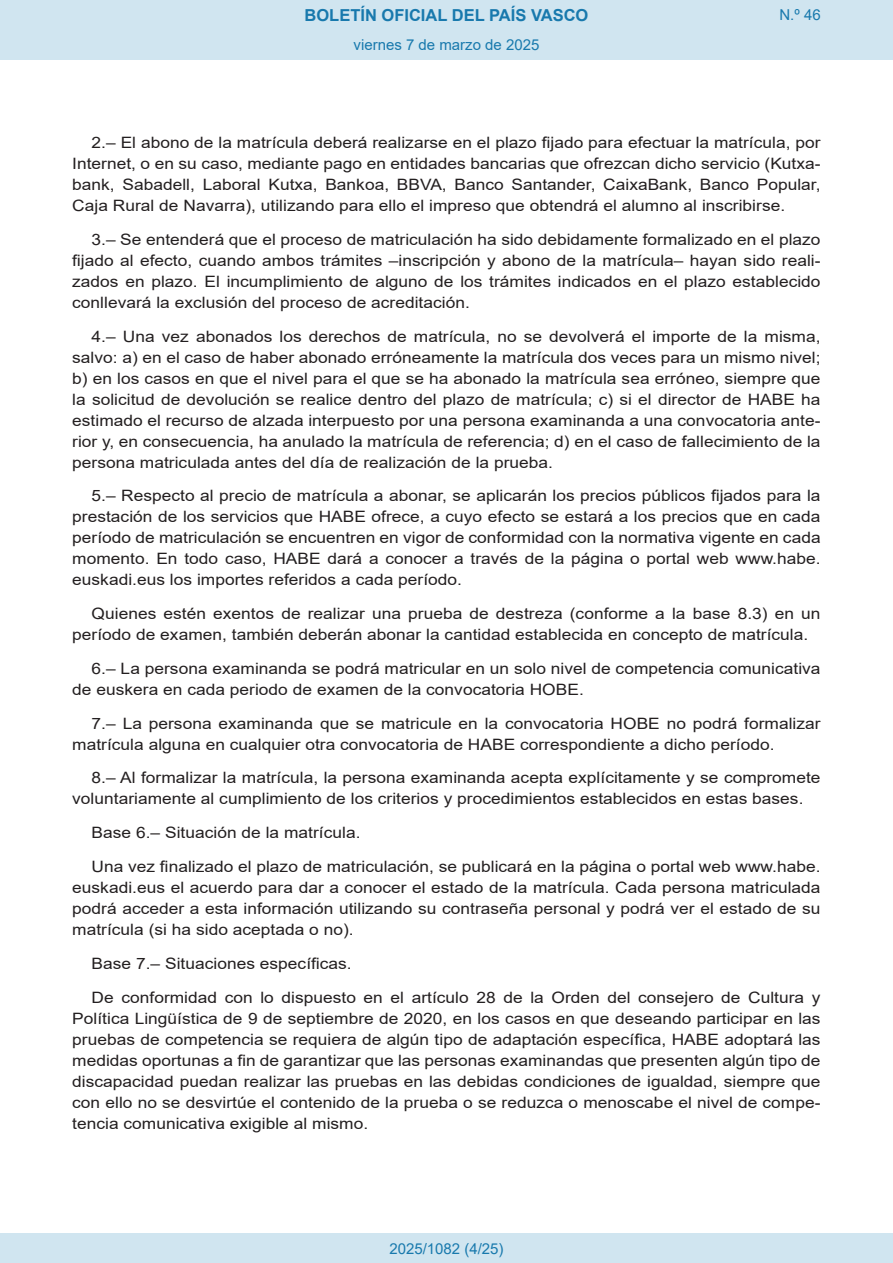
<style>
.page{position:relative;width:893px;height:1263px;background:#fff}
.page>*{position:absolute;margin:0;border:0;box-sizing:border-box;transform-origin:0 0}
.t1{font:700 16.5px "Arial";color:#1879ad}
.BOPVDetalle{font:15.6px/21px "Arial";color:#231f20;text-align:justify;scale:1.11 1}
.Paginacion_Centro{font:15px "Arial";color:#1879ad}
</style>
<div class="page">
<div style="left:0;top:0;width:893px;height:60px;background:#d0e5f0"></div>
<div style="left:0;top:1233px;width:893px;height:30px;background:#d0e5f0"></div>
<p class="t1" style="left:305px;top:3px;width:285px">BOLETÍN OFICIAL DEL PAÍS VASCO</p>
<p class="Paginacion_Centro" style="left:353px;top:35px;width:187px">viernes 7 de marzo de 2025</p>
<p class="Paginacion_Centro" style="left:779px;top:5px;width:43px">N.º 46</p>
<p class="BOPVDetalle" style="left:72px;top:132px;width:676px;text-indent:19px">2.– El abono de la matrícula deberá realizarse en el plazo fijado para efectuar la matrícula, por Internet, o en su caso, mediante pago en entidades bancarias que ofrezcan dicho servicio (Kutxa&shy;bank, Sabadell, Laboral Kutxa, Bankoa, BBVA, Banco Santander, CaixaBank, Banco Popular, Caja Rural de Navarra), utilizando para ello el impreso que obtendrá el alumno al inscribirse.</p>
<p class="BOPVDetalle" style="left:72px;top:229px;width:676px;text-indent:19px">3.– Se entenderá que el proceso de matriculación ha sido debidamente formalizado en el plazo fijado al efecto, cuando ambos trámites –inscripción y abono de la matrícula– hayan sido reali&shy;zados en plazo. El incumplimiento de alguno de los trámites indicados en el plazo establecido conllevará la exclusión del proceso de acreditación.</p>
<p class="BOPVDetalle" style="left:72px;top:326px;width:676px;text-indent:19px">4.– Una vez abonados los derechos de matrícula, no se devolverá el importe de la misma, salvo: a) en el caso de haber abonado erróneamente la matrícula dos veces para un mismo nivel; b) en los casos en que el nivel para el que se ha abonado la matrícula sea erróneo, siempre que la solicitud de devolución se realice dentro del plazo de matrícula; c) si el director de HABE ha estimado el recurso de alzada interpuesto por una persona examinanda a una convocatoria ante&shy;rior y, en consecuencia, ha anulado la matrícula de referencia; d) en el caso de fallecimiento de la persona matriculada antes del día de realización de la prueba.</p>
<p class="BOPVDetalle" style="left:72px;top:485px;width:676px;text-indent:19px">5.– Respecto al precio de matrícula a abonar, se aplicarán los precios públicos fijados para la prestación de los servicios que HABE ofrece, a cuyo efecto se estará a los precios que en cada período de matriculación se encuentren en vigor de conformidad con la normativa vigente en cada momento. En todo caso, HABE dará a conocer a través de la página o portal web www.habe. euskadi.eus los importes referidos a cada período.</p>
<p class="BOPVDetalle" style="left:72px;top:603px;width:676px;text-indent:19px">Quienes estén exentos de realizar una prueba de destreza (conforme a la base 8.3) en un período de examen, también deberán abonar la cantidad establecida en concepto de matrícula.</p>
<p class="BOPVDetalle" style="left:72px;top:658px;width:676px;text-indent:19px">6.– La persona examinanda se podrá matricular en un solo nivel de competencia comunicativa de euskera en cada periodo de examen de la convocatoria HOBE.</p>
<p class="BOPVDetalle" style="left:72px;top:713px;width:676px;text-indent:19px">7.– La persona examinanda que se matricule en la convocatoria HOBE no podrá formalizar matrícula alguna en cualquier otra convocatoria de HABE correspondiente a dicho período.</p>
<p class="BOPVDetalle" style="left:72px;top:767px;width:676px;text-indent:19px">8.– Al formalizar la matrícula, la persona examinanda acepta explícitamente y se compromete voluntariamente al cumplimiento de los criterios y procedimientos establecidos en estas bases.</p>
<p class="BOPVDetalle" style="left:92px;top:822px;width:244px">Base 6.– Situación de la matrícula.</p>
<p class="BOPVDetalle" style="left:72px;top:856px;width:676px;text-indent:19px">Una vez finalizado el plazo de matriculación, se publicará en la página o portal web www.habe. euskadi.eus el acuerdo para dar a conocer el estado de la matrícula. Cada persona matriculada podrá acceder a esta información utilizando su contraseña personal y podrá ver el estado de su matrícula (si ha sido aceptada o no).</p>
<p class="BOPVDetalle" style="left:92px;top:953px;width:236px">Base 7.– Situaciones específicas.</p>
<p class="BOPVDetalle" style="left:72px;top:986px;width:676px;text-indent:19px">De conformidad con lo dispuesto en el artículo 28 de la Orden del consejero de Cultura y Política Lingüística de 9 de septiembre de 2020, en los casos en que deseando participar en las pruebas de competencia se requiera de algún tipo de adaptación específica, HABE adoptará las medidas oportunas a fin de garantizar que las personas examinandas que presenten algún tipo de discapacidad puedan realizar las pruebas en las debidas condiciones de igualdad, siempre que con ello no se desvirtúe el contenido de la prueba o se reduzca o menoscabe el nivel de compe&shy;tencia comunicativa exigible al mismo.</p>
<p class="Paginacion_Centro" style="left:389px;top:1238px;width:116px">2025/1082 (4/25)</p>
</div>
